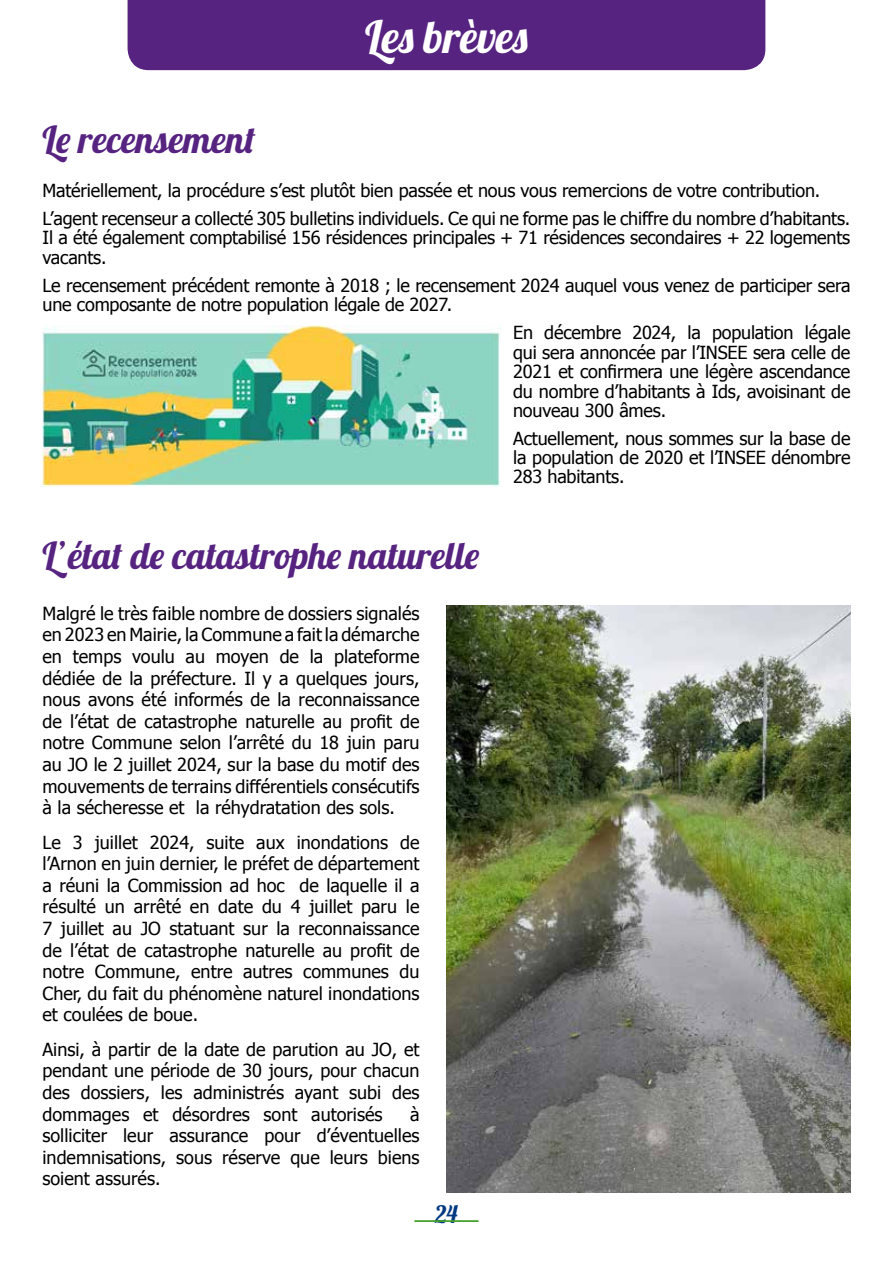
<style>
.page{position:relative;width:893px;height:1263px;background:#fff}
.page>*{position:absolute;margin:0;border:0;box-sizing:border-box;transform-origin:0 0}
.t1{font:45px "Lobster 1.4";color:#fff}
.t2{font:37.5px "Lobster 1.4";letter-spacing:.045em;color:#572381}
.t3{font:37.5px "Lobster 1.4";letter-spacing:.02em;color:#572381}
.t4{font:24px "Lobster 1.4";color:#003882}
.t5{font:18px/21.6px "Tahoma";letter-spacing:-.01em;color:#000;text-align:justify}
</style>
<div class="page">
<hr style="left:415px;top:1220px;width:63px;height:2px;background:#44a12b">
<div style="left:128px;top:0;width:637px;height:70px;background:#572381"></div>
<img style="left:43px;top:325px;width:457px;height:162px">
<img style="left:446px;top:606px;width:404px;height:586px">
<h2 class="t3" style="left:43px;top:115px;width:214px">Le recensement</h2>
<h1 class="t1" style="left:365px;top:8px;width:164px">Les brèves</h1>
<p class="t5" style="left:43px;top:175px;width:809px;line-height:28px">Matériellement, la procédure s’est plutôt bien passée et nous vous remercions de votre contribution.<br>L’agent recenseur a collecté 305 bulletins individuels. Ce qui ne forme pas le chiffre du nombre d’habitants.</p>
<p class="t5" style="left:43px;top:227px;width:809px;line-height:19.5px">Il a été également comptabilisé 156 résidences principales + 71 résidences secondaires + 22 logements vacants.</p>
<p class="t5" style="left:43px;top:274px;width:809px;line-height:19.5px">Le recensement précédent remonte à 2018 ; le recensement 2024 auquel vous venez de participer sera une composante de notre population légale de 2027.</p>
<p class="t5" style="left:513px;top:322px;width:339px;line-height:19.5px">En décembre 2024, la population légale qui sera annoncée par l’INSEE sera celle de 2021 et confirmera une légère ascendance du nombre d’habitants à Ids, avoisinant de nouveau 300 âmes.</p>
<p class="t5" style="left:513px;top:428px;width:339px;line-height:19.2px">Actuellement, nous sommes sur la base de la population de 2020 et l’INSEE dénombre 283 habitants.</p>
<h2 class="t2" style="left:43px;top:531px;width:438px">L’état de catastrophe naturelle</h2>
<p class="t5" style="left:43px;top:601px;width:379px">Malgré le très faible nombre de dossiers signalés en 2023 en Mairie, la Commune a fait la démarche en temps voulu au moyen de la plateforme dédiée de la préfecture. Il y a quelques jours, nous avons été informés de la reconnaissance de l’état de catastrophe naturelle au profit de notre Commune selon l’arrêté du 18 juin paru au JO le 2 juillet 2024, sur la base du motif des mouvements de terrains différentiels consécutifs à la sécheresse et la réhydratation des sols.</p>
<p class="t5" style="left:43px;top:830px;width:379px">Le 3 juillet 2024, suite aux inondations de l’Arnon en juin dernier, le préfet de département a réuni la Commission ad hoc de laquelle il a résulté un arrêté en date du 4 juillet paru le 7 juillet au JO statuant sur la reconnaissance de l’état de catastrophe naturelle au profit de notre Commune, entre autres communes du Cher, du fait du phénomène naturel inondations et coulées de boue.</p>
<p class="t5" style="left:43px;top:1037px;width:379px">Ainsi, à partir de la date de parution au JO, et pendant une période de 30 jours, pour chacun des dossiers, les administrés ayant subi des dommages et désordres sont autorisés</p>
<p class="t5" style="left:43px;top:1102px;width:379px;text-indent:368px">à solliciter leur assurance pour d’éventuelles indemnisations, sous réserve que leurs biens soient assurés.</p>
<h3 class="t4" style="left:435px;top:1198px;width:24px">24</h3>
</div>
